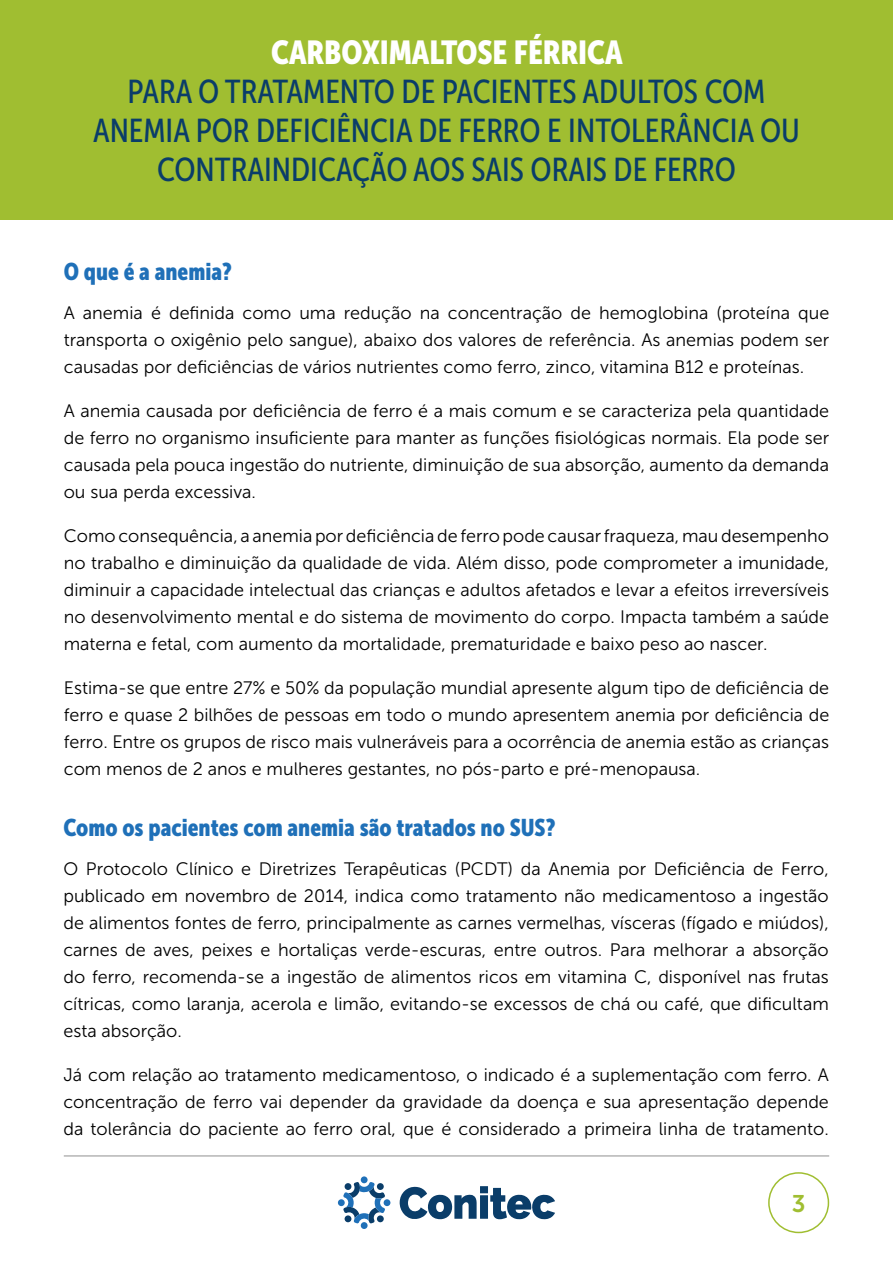
<style>
.page{position:relative;width:893px;height:1263px;background:#fff}
.page>*{position:absolute;margin:0;border:0;box-sizing:border-box;transform-origin:0 0}
.t1{font:33px/39px "Museo Sans Cond 500";color:#0a3d69;text-align:center}
.t2{font:33px "Museo Sans Cond 900";color:#fff}
.t3{font:24px "Museo Sans Cond 900";color:#1f70b8}
.t4{font:24px "Museo Sans 700";color:#a0be31}
.t5{font:18px/27px "Museo Sans 300";color:#000;text-align:justify}
</style>
<div class="page">
<hr style="left:64px;top:1155px;width:765px;height:2px;background:#b5b5b5">
<svg style="left:400px;top:1186px;width:155px;height:33px"></svg>
<div style="left:361px;top:1176px;width:7px;height:7px;background:#1f70b8;border-radius:50%"></div>
<div style="left:384px;top:1199px;width:6px;height:7px;background:#1f70b8;border-radius:50%"></div>
<div style="left:338px;top:1199px;width:7px;height:7px;background:#1f70b8;border-radius:50%"></div>
<div style="left:361px;top:1222px;width:7px;height:7px;background:#1f70b8;border-radius:50%"></div>
<svg style="left:343px;top:1182px;width:42px;height:41px"></svg>
<div style="left:768px;top:1172px;width:61px;height:61px;border:2px solid #a0be31;border-radius:50%"></div>
<div style="left:0;top:0;width:892px;height:220px;background:#a0be31"></div>
<h1 class="t2" style="left:271px;top:33px;width:353px">CARBOXIMALTOSE FÉRRICA</h1>
<h1 class="t1" style="left:93px;top:72px;width:708px">PARA O TRATAMENTO DE PACIENTES ADULTOS COM<br>ANEMIA POR DEFICIÊNCIA DE FERRO E INTOLERÂNCIA OU<br>CONTRAINDICAÇÃO AOS SAIS ORAIS DE FERRO</h1>
<h2 class="t3" style="left:64px;top:258px;width:170px">O que é a anemia?</h2>
<p class="t5" style="left:64px;top:299px;width:767px">A anemia é definida como uma redução na concentração de hemoglobina (proteína que transporta o oxigênio pelo sangue), abaixo dos valores de referência. As anemias podem ser causadas por deficiências de vários nutrientes como ferro, zinco, vitamina B12 e proteínas.</p>
<p class="t5" style="left:64px;top:397px;width:767px">A anemia causada por deficiência de ferro é a mais comum e se caracteriza pela quantidade de ferro no organismo insuficiente para manter as funções fisiológicas normais. Ela pode ser causada pela pouca ingestão do nutriente, diminuição de sua absorção, aumento da demanda ou sua perda excessiva.</p>
<p class="t5" style="left:64px;top:523px;width:767px">Como consequência, a anemia por deficiência de ferro pode causar fraqueza, mau desempenho no trabalho e diminuição da qualidade de vida. Além disso, pode comprometer a imunidade, diminuir a capacidade intelectual das crianças e adultos afetados e levar a efeitos irreversíveis no desenvolvimento mental e do sistema de movimento do corpo. Impacta também a saúde materna e fetal, com aumento da mortalidade, prematuridade e baixo peso ao nascer.</p>
<p class="t5" style="left:64px;top:675px;width:767px">Estima-se que entre 27% e 50% da população mundial apresente algum tipo de deficiência de ferro e quase 2 bilhões de pessoas em todo o mundo apresentem anemia por deficiência de ferro. Entre os grupos de risco mais vulneráveis para a ocorrência de anemia estão as crianças com menos de 2 anos e mulheres gestantes, no pós‑ parto e pré-menopausa.</p>
<h2 class="t3" style="left:63px;top:814px;width:494px">Como os pacientes com anemia são tratados no SUS?</h2>
<p class="t5" style="left:63px;top:855px;width:767px">O Protocolo Clínico e Diretrizes Terapêuticas (PCDT) da Anemia por Deficiência de Ferro, publicado em novembro de 2014, indica como tratamento não medicamentoso a ingestão de alimentos fontes de ferro, principalmente as carnes vermelhas, vísceras (fígado e miúdos), carnes de aves, peixes e hortaliças verde-escuras, entre outros. Para melhorar a absorção do ferro, recomenda-se a ingestão de alimentos ricos em vitamina C, disponível nas frutas cítricas, como laranja, acerola e limão, evitando-se excessos de chá ou café, que dificultam esta absorção.</p>
<p class="t5" style="left:63px;top:1061px;width:767px">Já com relação ao tratamento medicamentoso, o indicado é a suplementação com ferro. A concentração de ferro vai depender da gravidade da doença e sua apresentação depende da tolerância do paciente ao ferro oral, que é considerado a primeira linha de tratamento.</p>
<h2 class="t4" style="left:792px;top:1190px;width:15px">3</h2>
</div>
